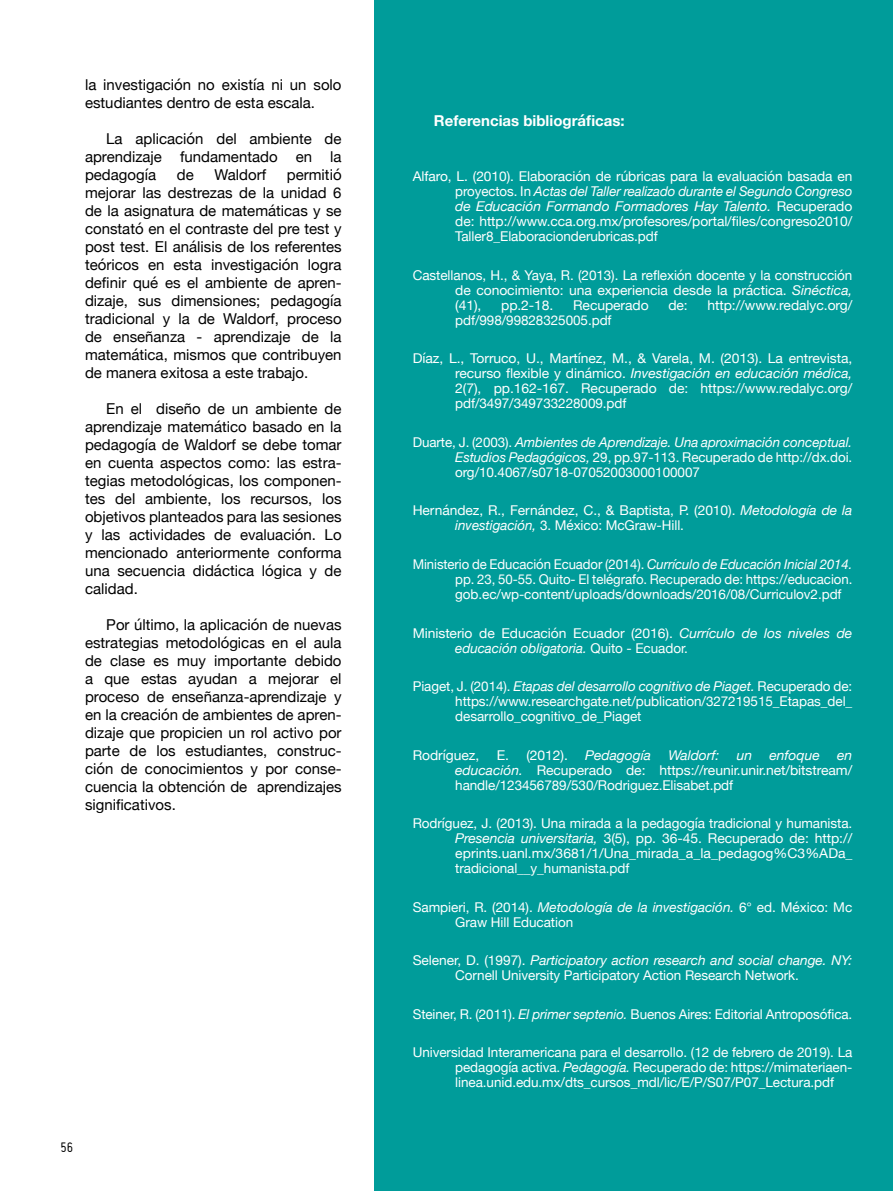
<style>
.page{position:relative;width:893px;height:1191px;background:#fff}
.page>*{position:absolute;margin:0;border:0;box-sizing:border-box;transform-origin:0 0}
.t1{font:15px/18px "Helvetica Neue";color:#000;text-align:justify}
.t2{font:700 15px "Helvetica Neue";color:#fff}
.t3{font:15px "Miso";color:#000}
.t4{font:13.5px/15px "Helvetica Neue";letter-spacing:-.005em;color:#fff;text-align:justify}
.t5{font:italic 13.5px "Helvetica Neue";letter-spacing:-.005em;color:#fff}
.s1{font-style:italic}
</style>
<div class="page">
<div style="left:374px;top:0;width:519px;height:1191px;background:#009c9a"></div>
<p class="t1" style="left:85px;top:77px;width:258px">la investigación no existía ni un solo estudiantes dentro de esta escala.</p>
<p class="t1" style="left:85px;top:131px;width:258px;text-indent:21px">La aplicación del ambiente de aprendizaje fundamentado en la pedagogía</p>
<p class="t1" style="left:85px;top:167px;width:258px;text-indent:202px">permitió mejorar las destrezas de la unidad 6 de la asignatura de matemáticas y se constató en el contraste del pre test y post test. El análisis de los referentes teóricos en esta investigación logra definir qué es el ambiente de apren&shy;dizaje, sus dimensiones; pedagogía tradicional y la de Waldorf, proceso de enseñanza - aprendizaje de la matemática, mismos que contribuyen de manera exitosa a este trabajo.</p>
<p class="t1" style="left:85px;top:401px;width:258px;text-indent:21px">En el diseño de un ambiente de aprendizaje matemático basado en la pedagogía de Waldorf se debe tomar en cuenta aspectos como: las estra&shy;tegias metodológicas, los componen&shy;tes del ambiente, los recursos, los objetivos planteados para las sesiones y las actividades de evaluación. Lo mencionado anteriormente conforma una secuencia didáctica lógica y de calidad.</p>
<p class="t1" style="left:85px;top:617px;width:258px;text-indent:21px">Por último, la aplicación de nuevas estrategias metodológicas en el aula de clase es muy importante debido a que estas ayudan a mejorar el proceso de enseñanza-aprendizaje y en la creación de ambientes de apren&shy;dizaje que propicien un rol activo por parte de los estudiantes, construc&shy;ción de conocimientos y por conse&shy;cuencia la obtención de aprendizajes significativos.</p>
<p class="t1" style="left:177px;top:167px;width:18px">de</p>
<p class="t1" style="left:214px;top:167px;width:53px">Waldorf</p>
<p class="t3" style="left:61px;top:1139px;width:14px">56</p>
<p class="t2" style="left:434px;top:109px;width:192px">Referencias bibliográficas:</p>
<p class="t4" style="left:455px;top:170px;width:399px;text-indent:-43px">Alfaro, L. (2010). Elaboración de rúbricas para la evaluación basada en proyectos. In <span class="s1">Actas del Taller realizado durante el Segundo Congreso de Educación Formando Formadores Hay Talento.</span> Recuperado de: http://www.cca.org.mx/profesores/portal/files/congreso2010/ Taller8_Elaboracionderubricas.pdf</p>
<p class="t4" style="left:455px;top:268px;width:399px;text-indent:-43px">Castellanos, H., &amp; Yaya, R. (2013). La reflexión docente y la construcción de conocimiento: una experiencia desde la práctica. <span class="s1">Sinéctica, </span>(41),</p>
<p class="t4" style="left:501px;top:298px;width:54px">pp.2-18.</p>
<p class="t4" style="left:573px;top:298px;width:77px">Recuperado</p>
<p class="t4" style="left:668px;top:298px;width:21px">de:</p>
<p class="t4" style="left:707px;top:298px;width:146px">http://www.redalyc.org/</p>
<p class="t4" style="left:455px;top:313px;width:158px">pdf/998/99828325005.pdf</p>
<p class="t4" style="left:455px;top:352px;width:399px;text-indent:-43px">Díaz, L., Torruco, U., Martínez, M., &amp; Varela, M. (2013). La entrevista, recurso flexible y dinámico. <span class="s1">Investigación en educación médica, </span>2(7), pp.162-167. Recuperado de: https://www.redalyc.org/ pdf/3497/349733228009.pdf</p>
<p class="t4" style="left:455px;top:435px;width:399px;text-indent:-43px">Duarte, J. (2003). <span class="s1">Ambientes de Aprendizaje. Una aproximación conceptual.<br>Estudios Pedagógicos,</span> 29, pp.97-113. Recuperado de http://dx.doi. org/10.4067/s0718-07052003000100007</p>
<p class="t4" style="left:455px;top:504px;width:399px;text-indent:-43px">Hernández, R., Fernández, C., &amp; Baptista, P. (2010). <span class="s1">Metodología de la investigación,</span> 3. México: McGraw-Hill.</p>
<p class="t4" style="left:455px;top:557px;width:399px;text-indent:-43px">Ministerio de Educación Ecuador (2014). <span class="s1">Currículo de Educación Inicial 2014. </span>pp. 23, 50-55. Quito- El telégrafo. Recuperado de: https://educacion. gob.ec/wp-content/uploads/downloads/2016/08/Curriculov2.pdf</p>
<p class="t4" style="left:455px;top:626px;width:399px;text-indent:-43px">Ministerio de Educación Ecuador (2016). <span class="s1">Currículo de los niveles de educación obligatoria.</span> Quito - Ecuador.</p>
<p class="t4" style="left:455px;top:679px;width:399px;text-indent:-43px">Piaget, J. (2014). <span class="s1">Etapas del desarrollo cognitivo de Piaget.</span> Recuperado de: https://www.researchgate.net/publication/327219515_Etapas_del_ desarrollo_cognitivo_de_Piaget</p>
<p class="t4" style="left:413px;top:748px;width:68px">Rodríguez,</p>
<p class="t4" style="left:497px;top:748px;width:73px">E. (2012).</p>
<p class="t5" style="left:585px;top:745px;width:67px">Pedagogía</p>
<p class="t5" style="left:668px;top:745px;width:53px">Waldorf:</p>
<p class="t5" style="left:737px;top:745px;width:17px">un</p>
<p class="t5" style="left:769px;top:745px;width:52px">enfoque</p>
<p class="t4" style="left:455px;top:748px;width:399px;text-indent:382px"><span class="s1">en educación.</span> Recuperado de: https://reunir.unir.net/bitstream/ handle/123456789/530/Rodriguez.Elisabet.pdf</p>
<p class="t4" style="left:455px;top:816px;width:399px;text-indent:-43px">Rodríguez, J. (2013). Una mirada a la pedagogía tradicional y humanista.<br><span class="s1">Presencia universitaria,</span> 3(5), pp. 36-45. Recuperado de: http:// eprints.uanl.mx/3681/1/Una_mirada_a_la_pedagog%C3%ADa_ tradicional__y_humanista.pdf</p>
<p class="t4" style="left:455px;top:900px;width:399px;text-indent:-43px">Sampieri, R. (2014). <span class="s1">Metodología de la investigación.</span> 6° ed. México: Mc<br>Graw Hill Education</p>
<p class="t4" style="left:455px;top:953px;width:399px;text-indent:-43px">Selener, D. (1997). <span class="s1">Participatory action research and social change. NY:<br></span>Cornell University Participatory Action Research Network.</p>
<p class="t4" style="left:413px;top:1007px;width:441px">Steiner, R. (2011). <span class="s1">El primer septenio.</span> Buenos Aires: Editorial Antroposófica.</p>
<p class="t4" style="left:455px;top:1045px;width:399px;text-indent:-43px">Universidad Interamericana para el desarrollo. (12 de febrero de 2019). La pedagogía activa. <span class="s1">Pedagogía.</span> Recuperado de: https://mimateriaen&shy;linea.unid.edu.mx/dts_cursos_mdl/lic/E/P/S07/P07_Lectura.pdf</p>
</div>
